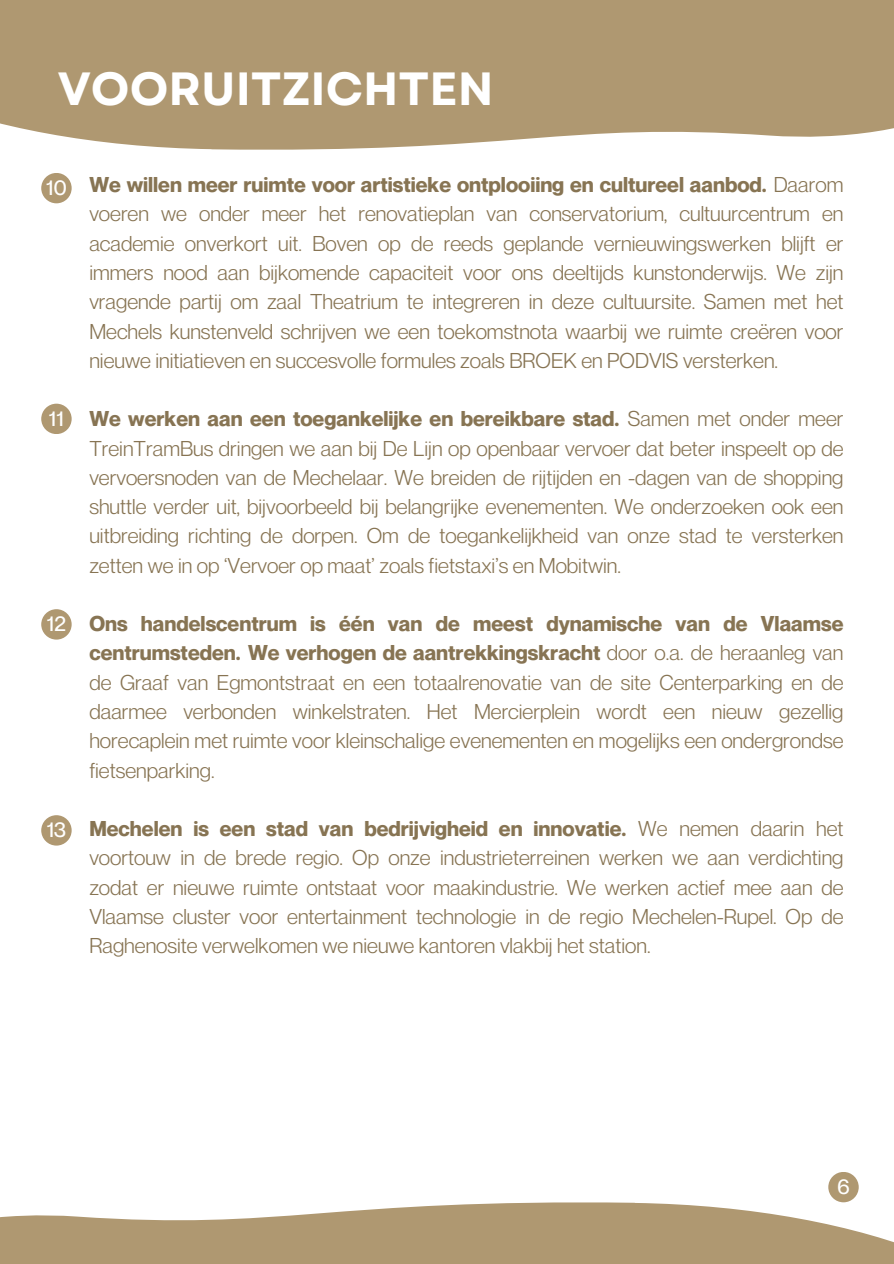
<style>
.page{position:relative;width:894px;height:1264px;background:#fff}
.page>*{position:absolute;margin:0;border:0;box-sizing:border-box;transform-origin:0 0}
.t1{font:700 46.5px "Garet";color:#fff}
.t2{font:21px/29.2px "Neue Montreal";color:#877453;text-align:justify}
.t3{font:500 21px "Neue Montreal";color:#fff}
.s1{font-weight:700}
</style>
<div class="page">
<div style="left:0;top:0;width:893px;height:150px;background:#af9871"></div>
<svg style="left:0;top:1202px;width:893px;height:61px;fill:#af9871"></svg>
<div style="left:41px;top:609px;width:31px;height:30px;background:#af9871;border-radius:50%"></div>
<div style="left:41px;top:403px;width:31px;height:31px;background:#af9871;border-radius:50%"></div>
<div style="left:41px;top:173px;width:31px;height:30px;background:#af9871;border-radius:50%"></div>
<div style="left:41px;top:815px;width:31px;height:30px;background:#af9871;border-radius:50%"></div>
<div style="left:828px;top:1171px;width:30px;height:31px;background:#af9871;border-radius:50%"></div>
<p class="t1" style="left:58px;top:55px;width:437px">VOORUITZICHTEN</p>
<p class="t3" style="left:46px;top:174px;width:22px">10</p>
<p class="t3" style="left:49px;top:405px;width:16px">11</p>
<p class="t3" style="left:47px;top:610px;width:20px">12</p>
<p class="t3" style="left:47px;top:816px;width:21px">13</p>
<h1 class="t2" style="left:89px;top:170px;width:755px"><span class="s1">We willen meer ruimte voor artistieke ontplooiing en cultureel aanbod.</span> Daarom voeren we onder meer het renovatieplan van conservatorium, cultuurcentrum en academie onverkort uit. Boven op de reeds geplande vernieuwingswerken blijft er immers nood aan bijkomende capaciteit voor ons deeltijds kunstonderwijs. We zijn vragende partij om zaal Theatrium te integreren in deze cultuursite. Samen met het Mechels kunstenveld schrijven we een toekomstnota waarbij we ruimte creëren voor nieuwe initiatieven en succesvolle formules zoals BROEK en PODVIS versterken.</h1>
<p class="t2" style="left:89px;top:404px;width:755px"><span class="s1">We werken aan een toegankelijke en bereikbare stad.</span> Samen met onder meer TreinTramBus dringen we aan bij De Lijn op openbaar vervoer dat beter inspeelt op de vervoersnoden van de Mechelaar. We breiden de rijtijden en -dagen van de shopping shuttle verder uit, bijvoorbeeld bij belangrijke evenementen. We onderzoeken ook een uitbreiding richting de dorpen. Om de toegankelijkheid van onze stad te versterken zetten we in op ‘Vervoer op maat’ zoals fietstaxi’s en Mobitwin.</p>
<p class="t2" style="left:89px;top:608px;width:755px"><span class="s1">Ons handelscentrum is één van de meest dynamische van de Vlaamse centrumsteden. We verhogen de aantrekkingskracht</span> door o.a. de heraanleg van de Graaf van Egmontstraat en een totaalrenovatie van de site Centerparking en de daarmee verbonden winkelstraten. Het Mercierplein wordt een nieuw gezellig horecaplein met ruimte voor kleinschalige evenementen en mogelijks een ondergrondse fietsenparking.</p>
<p class="t2" style="left:89px;top:813px;width:755px"><span class="s1">Mechelen is een stad van bedrijvigheid en innovatie.</span> We nemen daarin het voortouw in de brede regio. Op onze industrieterreinen werken we aan verdichting zodat er nieuwe ruimte ontstaat voor maakindustrie. We werken actief mee aan de Vlaamse cluster voor entertainment technologie in de regio Mechelen-Rupel. Op de Raghenosite verwelkomen we nieuwe kantoren vlakbij het station.</p>
<p class="t3" style="left:837px;top:1173px;width:14px">6</p>
</div>
